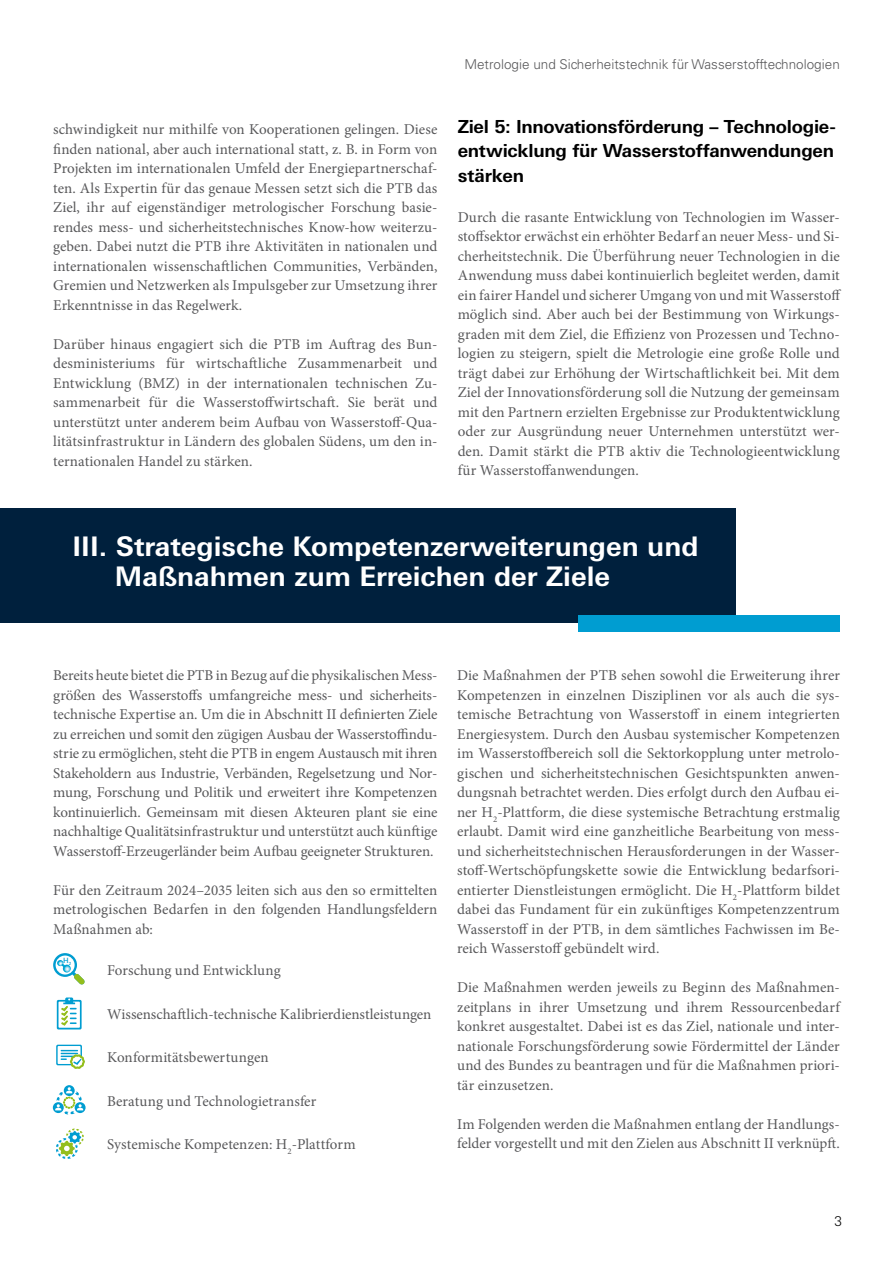
<style>
.page{position:relative;width:893px;height:1263px;background:#fff}
.page>*{position:absolute;margin:0;border:0;box-sizing:border-box;transform-origin:0 0}
.t1{font:700 27px/30.6px "Univers Next W1 G";color:#fff}
.t2{font:700 18px/24.6px "Univers Next W1 G";letter-spacing:-.015em;color:#000;text-align:justify}
.t3{font:15px/19.5px "Minion Pro";color:#58585a;text-align:justify}
.t4{font:300 13.5px "Univers";color:#58585a}
.t5{font:300 13.5px "Univers Next W1 G";color:#000}
.t6{font:500 7.2px "Univers Next W1 G";color:#009dd1}
</style>
<div class="page">
<svg style="left:57px;top:997px;width:25px;height:32px"></svg>
<svg style="left:56px;top:1045px;width:29px;height:24px"></svg>
<svg style="left:56px;top:1128px;width:28px;height:31px"></svg>
<svg style="left:53px;top:1085px;width:33px;height:29px"></svg>
<svg style="left:53px;top:953px;width:32px;height:32px"></svg>
<div style="left:0;top:509px;width:736px;height:114px;background:#00203d"></div>
<div style="left:579px;top:615px;width:261px;height:16px;background:#009dd1"></div>
<p class="t3" style="left:53px;top:120px;width:386px">schwindigkeit nur mithilfe von Kooperationen gelingen. Diese finden national, aber auch international statt, z. B. in Form von Projekten im internationalen Umfeld der Energiepartnerschaf&shy;ten. Als Expertin für das genaue Messen setzt sich die PTB das Ziel, ihr auf eigenständiger metrologischer Forschung basie&shy;rendes mess- und sicherheitstechnisches Know-how weiterzu&shy;geben. Dabei nutzt die PTB ihre Aktivitäten in nationalen und internationalen wissenschaftlichen Communities, Verbänden, Gremien und Netzwerken als Impulsgeber zur Umsetzung ihrer Erkenntnisse in das Regelwerk.</p>
<p class="t3" style="left:53px;top:334px;width:386px">Darüber hinaus engagiert sich die PTB im Auftrag des Bun&shy;desministeriums für wirtschaftliche Zusammenarbeit und Entwicklung (BMZ) in der internationalen technischen Zu&shy;sammenarbeit für die Wasserstoffwirtschaft. Sie berät und unterstützt unter anderem beim Aufbau von Wasserstoff-Qua&shy;litätsinfrastruktur in Ländern des globalen Südens, um den in&shy;ternationalen Handel zu stärken.</p>
<p class="t4" style="left:464px;top:56px;width:377px">Metrologie und Sicherheitstechnik für Wasserstofftechnologien</p>
<p class="t2" style="left:458px;top:114px;width:379px">Ziel 5: Innovationsförderung – Technologie&shy;entwicklung für Wasserstoffanwendungen stärken</p>
<p class="t3" style="left:458px;top:207px;width:385px">Durch die rasante Entwicklung von Technologien im Wasser&shy;stoffsektor erwächst ein erhöhter Bedarf an neuer Mess- und Si&shy;cherheitstechnik. Die Überführung neuer Technologien in die Anwendung muss dabei kontinuierlich begleitet werden, damit ein fairer Handel und sicherer Umgang von und mit Wasserstoff möglich sind. Aber auch bei der Bestimmung von Wirkungs&shy;graden mit dem Ziel, die Effizienz von Prozessen und Techno&shy;logien zu steigern, spielt die Metrologie eine große Rolle und trägt dabei zur Erhöhung der Wirtschaftlichkeit bei. Mit dem Ziel der Innovationsförderung soll die Nutzung der gemeinsam mit den Partnern erzielten Ergebnisse zur Produktentwicklung oder zur Ausgründung neuer Unternehmen unterstützt wer&shy;den. Damit stärkt die PTB aktiv die Technologieentwicklung für Wasserstoffanwendungen.</p>
<h1 class="t1" style="left:115px;top:530px;width:585px;text-indent:-42px">III. Strategische Kompetenzerweiterungen und<br>Maßnahmen zum Erreichen der Ziele</h1>
<p class="t3" style="left:53px;top:666px;width:386px">Bereits heute bietet die PTB in Bezug auf die physikalischen Mess&shy;größen des Wasserstoffs umfangreiche mess- und sicherheits&shy;technische Expertise an. Um die in Abschnitt II definierten Ziele zu erreichen und somit den zügigen Ausbau der Wasserstoffindu&shy;strie zu ermöglichen, steht die PTB in engem Austausch mit ihren Stakeholdern aus Industrie, Verbänden, Regelsetzung und Nor&shy;mung, Forschung und Politik und erweitert ihre Kompetenzen kontinuierlich. Gemeinsam mit diesen Akteuren plant sie eine nachhaltige Qualitätsinfrastruktur und unterstützt auch künftige Wasserstoff-Erzeugerländer beim Aufbau geeigneter Strukturen.</p>
<p class="t3" style="left:53px;top:880px;width:386px">Für den Zeitraum 2024–2035 leiten sich aus den so ermittelten metrologischen Bedarfen in den folgenden Handlungsfeldern Maßnahmen ab:</p>
<p class="t3" style="left:107px;top:960px;width:175px">Forschung und Entwicklung</p>
<p class="t3" style="left:107px;top:1004px;width:326px">Wissenschaftlich-technische Kalibrierdienstleistungen</p>
<p class="t3" style="left:107px;top:1047px;width:163px">Konformitätsbewertungen</p>
<p class="t3" style="left:107px;top:1091px;width:211px">Beratung und Technologietransfer</p>
<p class="t3" style="left:107px;top:1134px;width:250px">Systemische Kompetenzen: H<sub>2</sub>-Plattform</p>
<p class="t6" style="left:63px;top:956px;width:10px">H<sub>2</sub></p>
<p class="t3" style="left:457px;top:666px;width:384px">Die Maßnahmen der PTB sehen sowohl die Erweiterung ihrer Kompetenzen in einzelnen Disziplinen vor als auch die sys&shy;temische Betrachtung von Wasserstoff in einem integrierten Energiesystem. Durch den Ausbau systemischer Kompetenzen im Wasserstoffbereich soll die Sektorkopplung unter metrolo&shy;gischen und sicherheitstechnischen Gesichtspunkten anwen&shy;dungsnah betrachtet werden. Dies erfolgt durch den Aufbau ei&shy;ner H<sub>2</sub>-Plattform, die diese systemische Betrachtung erstmalig erlaubt. Damit wird eine ganzheitliche Bearbeitung von mess&shy;und sicherheitstechnischen Herausforderungen in der Wasser&shy;stoff-Wertschöpfungskette sowie die Entwicklung bedarfsori&shy;entierter Dienstleistungen ermöglicht. Die H<sub>2</sub>-Plattform bildet dabei das Fundament für ein zukünftiges Kompetenzzentrum Wasserstoff in der PTB, in dem sämtliches Fachwissen im Be&shy;reich Wasserstoff gebündelt wird.</p>
<p class="t3" style="left:457px;top:978px;width:384px">Die Maßnahmen werden jeweils zu Beginn des Maßnahmen&shy;zeitplans in ihrer Umsetzung und ihrem Ressourcenbedarf konkret ausgestaltet. Dabei ist es das Ziel, nationale und inter&shy;nationale Forschungsförderung sowie Fördermittel der Länder und des Bundes zu beantragen und für die Maßnahmen priori&shy;tär einzusetzen.</p>
<p class="t3" style="left:457px;top:1114px;width:384px">Im Folgenden werden die Maßnahmen entlang der Handlungs&shy;felder vorgestellt und mit den Zielen aus Abschnitt II verknüpft.</p>
<p class="t5" style="left:834px;top:1213px;width:9px">3</p>
</div>
